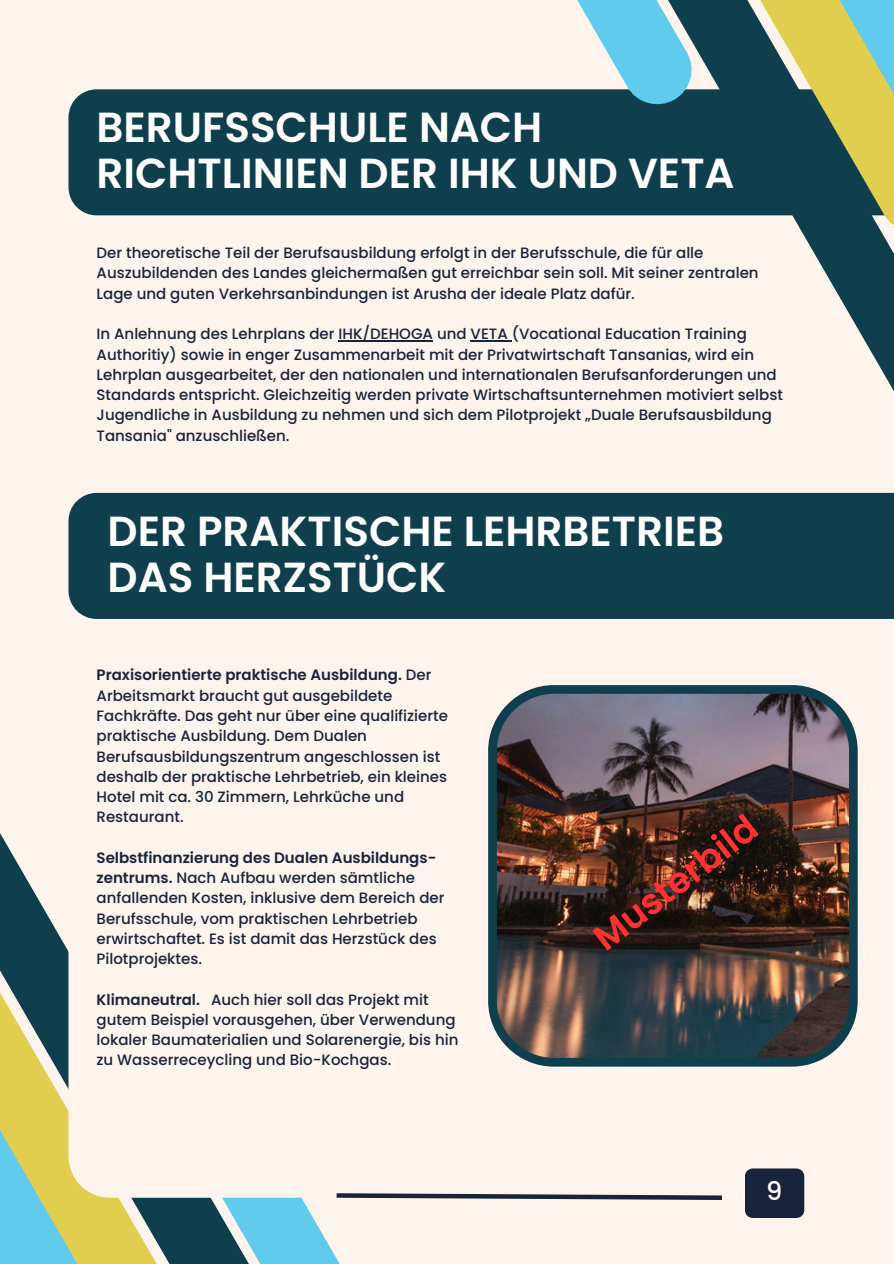
<style>
.page{position:relative;width:894px;height:1264px;background:#fff}
.page>*{position:absolute;margin:0;border:0;box-sizing:border-box;transform-origin:0 0}
.t1{font:600 42px/46.2px "Poppins";color:#fff}
.t2{font:600 36px "Poppins";color:#ff3131}
.t3{font:500 25.5px "Poppins";color:#fff}
.t4{font:500 15px/20.2px "Poppins";color:#18243b}
.s1{font-weight:600}
</style>
<div class="page">
<div style="left:0;top:0;width:893px;height:1263px;background:#fdf5ed"></div>
<div style="left:68px;top:89px;width:541px;height:126px;background:#0f3e4d"></div>
<svg style="left:609px;top:0;width:284px;height:390px"></svg>
<svg style="left:518px;top:0;width:178px;height:109px"></svg>
<svg style="left:0;top:833px;width:182px;height:430px"></svg>
<svg style="left:68px;top:900px;width:114px;height:297px"></svg>
<svg style="left:182px;top:1193px;width:540px;height:70px"></svg>
<div style="left:745px;top:1168px;width:59px;height:49px;background:#18243b"></div>
<hr style="left:338px;top:340px;width:95px;height:1px;background:#18243b">
<hr style="left:470px;top:340px;width:41px;height:1px;background:#18243b">
<div style="left:68px;top:493px;width:825px;height:126px;background:#0f3e4d"></div>
<img style="left:488px;top:685px;width:369px;height:381px">
<p class="t1" style="left:96px;top:104px;width:639px">BERUFSSCHULE NACH<br>RICHTLINIEN DER IHK UND VETA</p>
<p class="t4" style="left:96px;top:243px;width:663px">Der theoretische Teil der Berufsausbildung erfolgt in der Berufsschule, die für alle<br>Auszubildenden des Landes gleichermaßen gut erreichbar sein soll. Mit seiner zentralen<br>Lage und guten Verkehrsanbindungen ist Arusha der ideale Platz dafür.</p>
<p class="t4" style="left:96px;top:324px;width:687px">In Anlehnung des Lehrplans der IHK/DEHOGA und VETA (Vocational Education Training Authoritiy) sowie in enger Zusammenarbeit mit der Privatwirtschaft Tansanias, wird ein Lehrplan ausgearbeitet, der den nationalen und internationalen Berufsanforderungen und Standards entspricht. Gleichzeitig werden private Wirtschaftsunternehmen motiviert selbst Jugendliche in Ausbildung zu nehmen und sich dem Pilotprojekt „Duale Berufsausbildung Tansania" anzuschließen.</p>
<h1 class="t1" style="left:108px;top:508px;width:618px">DER PRAKTISCHE LEHRBETRIEB<br>DAS HERZSTÜCK</h1>
<p class="t4" style="left:96px;top:665px;width:353px"><span class="s1">Praxisorientierte praktische Ausbildung.</span> Der Arbeitsmarkt braucht gut ausgebildete Fachkräfte. Das geht nur über eine qualifizierte praktische Ausbildung. Dem Dualen Berufsausbildungszentrum angeschlossen ist deshalb der praktische Lehrbetrieb, ein kleines Hotel mit ca. 30 Zimmern, Lehrküche und Restaurant.</p>
<p class="t4" style="left:96px;top:847px;width:349px"><span class="s1">Selbstfinanzierung des Dualen Ausbildungs&shy;zentrums.</span> Nach Aufbau werden sämtliche anfallenden Kosten, inklusive dem Bereich der Berufsschule, vom praktischen Lehrbetrieb erwirtschaftet. Es ist damit das Herzstück des Pilotprojektes.</p>
<p class="t4" style="left:96px;top:989px;width:363px"><span class="s1">Klimaneutral.</span> Auch hier soll das Projekt mit gutem Beispiel vorausgehen, über Verwendung lokaler Baumaterialien und Solarenergie, bis hin zu Wasserreceycling und Bio-Kochgas.</p>
<h2 class="t2" style="left:582px;top:923px;width:197px;rotate:-38deg">Musterbild</h2>
<h1 class="t3" style="left:765px;top:1172px;width:18px">9</h1>
</div>
